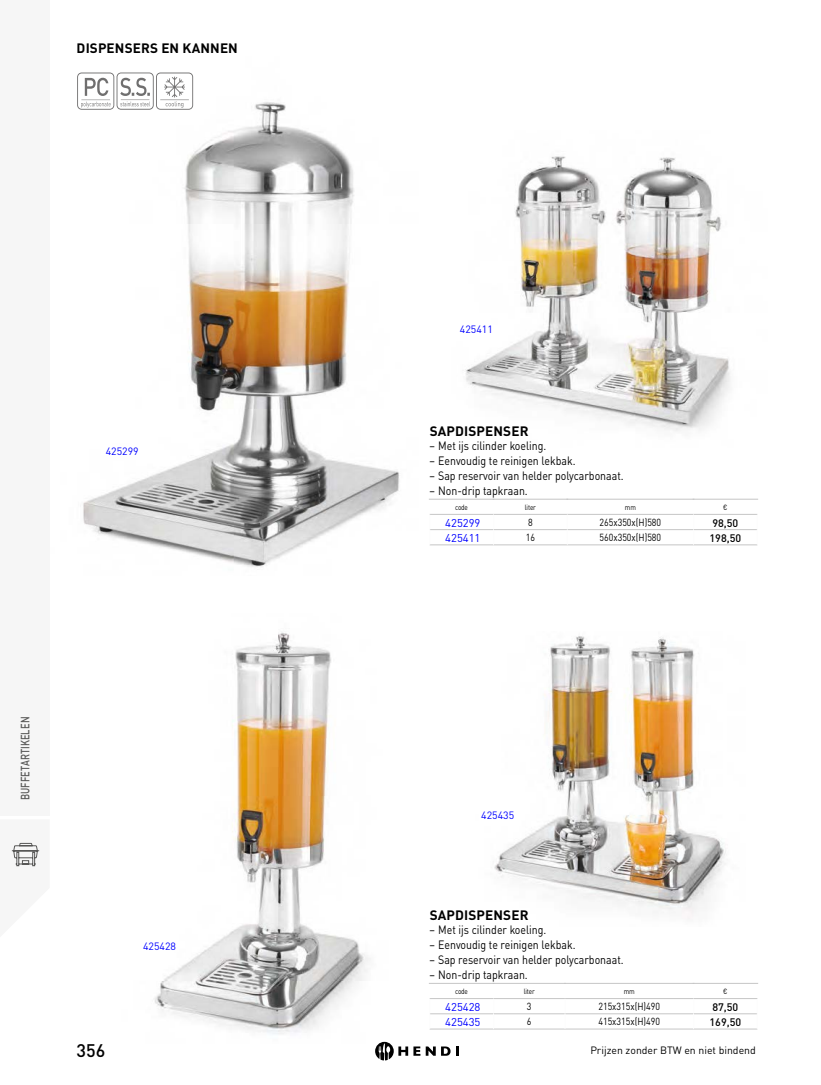
<style>
.page{position:relative;width:821px;height:1085px;background:#fff}
.page>*{position:absolute;margin:0;border:0;box-sizing:border-box;transform-origin:0 0}
.t1{font:55.5px "HENDI pictogram 2018";color:#706f6f}
.t2{font:500 18px "DIN Pro";color:#000}
.t3{font:700 13.5px "DIN Pro";letter-spacing:.01em;color:#000}
.t4{font:12px "DIN Pro";color:#000;scale:.88 1}
.t5{font:500 12px "DIN Pro";letter-spacing:.01em;color:#575756;scale:.77 1}
.t6{font:11.25px "DIN Pro";color:#00f}
.t7{font:500 10.8px "DIN Pro";color:#000}
.t8{font:10.5px "DIN Pro";color:#000}
.t9{font:10.5px "DIN Pro";color:#00f}
.t10{font:10.2px "DIN Pro";color:#000;scale:.87 1}
.t11{font:7.5px "DIN Pro";letter-spacing:-.025em;color:#000;scale:.85 1}
</style>
<div class="page">
<img style="left:154px;top:632px;width:216px;height:402px">
<img style="left:83px;top:102px;width:316px;height:465px">
<img style="left:465px;top:156px;width:265px;height:275px">
<img style="left:494px;top:636px;width:232px;height:283px">
<svg style="left:456px;top:1046px;width:2px;height:9px"></svg>
<svg style="left:426px;top:1046px;width:24px;height:9px"></svg>
<svg style="left:375px;top:1041px;width:45px;height:19px"></svg>
<div style="left:0;top:0;width:50px;height:815px;background:#f6f6f6"></div>
<svg style="left:11px;top:842px;width:29px;height:25px"></svg>
<hr style="left:429px;top:998px;width:64px;height:1px;background:#c6c6c6">
<hr style="left:493px;top:998px;width:72px;height:1px;background:#c6c6c6">
<hr style="left:565px;top:998px;width:128px;height:1px;background:#c6c6c6">
<hr style="left:693px;top:998px;width:64px;height:1px;background:#c6c6c6">
<hr style="left:430px;top:1013px;width:63px;height:1px;background:#c6c6c6">
<hr style="left:493px;top:1013px;width:72px;height:1px;background:#c6c6c6">
<hr style="left:565px;top:1013px;width:128px;height:1px;background:#c6c6c6">
<hr style="left:693px;top:1013px;width:64px;height:1px;background:#c6c6c6">
<hr style="left:429px;top:1028px;width:64px;height:1px;background:#c6c6c6">
<hr style="left:493px;top:1028px;width:72px;height:1px;background:#c6c6c6">
<hr style="left:565px;top:1028px;width:128px;height:1px;background:#c6c6c6">
<hr style="left:693px;top:1028px;width:64px;height:1px;background:#c6c6c6">
<hr style="left:429px;top:982px;width:65px;height:1px;background:#c6c6c6">
<hr style="left:492px;top:982px;width:74px;height:1px;background:#c6c6c6">
<hr style="left:564px;top:982px;width:130px;height:1px;background:#c6c6c6">
<hr style="left:692px;top:982px;width:66px;height:1px;background:#c6c6c6">
<hr style="left:429px;top:514px;width:64px;height:1px;background:#c6c6c6">
<hr style="left:493px;top:514px;width:74px;height:1px;background:#c6c6c6">
<hr style="left:567px;top:514px;width:126px;height:1px;background:#c6c6c6">
<hr style="left:693px;top:514px;width:64px;height:1px;background:#c6c6c6">
<hr style="left:430px;top:529px;width:63px;height:1px;background:#c6c6c6">
<hr style="left:493px;top:529px;width:74px;height:1px;background:#c6c6c6">
<hr style="left:567px;top:529px;width:126px;height:1px;background:#c6c6c6">
<hr style="left:693px;top:529px;width:64px;height:1px;background:#c6c6c6">
<hr style="left:429px;top:544px;width:64px;height:1px;background:#c6c6c6">
<hr style="left:493px;top:544px;width:74px;height:1px;background:#c6c6c6">
<hr style="left:567px;top:544px;width:126px;height:1px;background:#c6c6c6">
<hr style="left:693px;top:544px;width:64px;height:1px;background:#c6c6c6">
<hr style="left:429px;top:499px;width:65px;height:1px;background:#c6c6c6">
<hr style="left:492px;top:499px;width:76px;height:1px;background:#c6c6c6">
<hr style="left:566px;top:499px;width:128px;height:1px;background:#c6c6c6">
<hr style="left:692px;top:499px;width:66px;height:1px;background:#c6c6c6">
<p class="t3" style="left:77px;top:37px;width:163px">DISPENSERS EN KANNEN</p>
<h1 class="t1" style="left:77px;top:58px;width:120px">RIp</h1>
<p class="t9" style="left:106px;top:443px;width:34px">425299</p>
<p class="t5" style="left:16px;top:800px;width:110px;rotate:-90deg">BUFFETARTIKELEN</p>
<h2 class="t2" style="left:77px;top:1036px;width:30px">356</h2>
<p class="t9" style="left:143px;top:938px;width:34px">425428</p>
<p class="t9" style="left:460px;top:321px;width:34px">425411</p>
<p class="t3" style="left:430px;top:420px;width:100px">SAPDISPENSER</p>
<p class="t4" style="left:429px;top:436px;width:134px">– Met ijs cilinder koeling.</p>
<p class="t4" style="left:429px;top:451px;width:167px">– Eenvoudig te reinigen lekbak.</p>
<p class="t4" style="left:429px;top:466px;width:222px">– Sap reservoir van helder polycarbonaat.</p>
<p class="t4" style="left:429px;top:481px;width:113px">– Non-drip tapkraan.</p>
<p class="t11" style="left:455px;top:501px;width:17px">code</p>
<p class="t11" style="left:525px;top:501px;width:14px">liter</p>
<p class="t11" style="left:625px;top:501px;width:14px">mm</p>
<p class="t11" style="left:723px;top:501px;width:7px">€</p>
<p class="t6" style="left:445px;top:514px;width:37px">425299</p>
<p class="t10" style="left:528px;top:514px;width:7px">8</p>
<p class="t10" style="left:599px;top:514px;width:72px">265x350x(H)580</p>
<p class="t7" style="left:712px;top:514px;width:27px">98,50</p>
<p class="t6" style="left:445px;top:529px;width:37px">425411</p>
<p class="t10" style="left:526px;top:529px;width:12px">16</p>
<p class="t10" style="left:599px;top:529px;width:72px">560x350x(H)580</p>
<p class="t7" style="left:709px;top:529px;width:33px">198,50</p>
<p class="t9" style="left:481px;top:806px;width:34px">425435</p>
<p class="t3" style="left:430px;top:903px;width:100px">SAPDISPENSER</p>
<p class="t4" style="left:429px;top:920px;width:134px">– Met ijs cilinder koeling.</p>
<p class="t4" style="left:429px;top:935px;width:167px">– Eenvoudig te reinigen lekbak.</p>
<p class="t4" style="left:429px;top:950px;width:222px">– Sap reservoir van helder polycarbonaat.</p>
<p class="t4" style="left:429px;top:965px;width:113px">– Non-drip tapkraan.</p>
<p class="t11" style="left:455px;top:985px;width:17px">code</p>
<p class="t11" style="left:524px;top:985px;width:14px">liter</p>
<p class="t11" style="left:623px;top:985px;width:14px">mm</p>
<p class="t11" style="left:723px;top:985px;width:7px">€</p>
<p class="t6" style="left:445px;top:997px;width:37px">425428</p>
<p class="t10" style="left:527px;top:998px;width:7px">3</p>
<p class="t10" style="left:598px;top:998px;width:72px">215x315x(H)490</p>
<p class="t7" style="left:712px;top:997px;width:27px">87,50</p>
<p class="t6" style="left:445px;top:1013px;width:37px">425435</p>
<p class="t10" style="left:527px;top:1013px;width:7px">6</p>
<p class="t10" style="left:598px;top:1013px;width:72px">415x315x(H)490</p>
<p class="t7" style="left:709px;top:1013px;width:33px">169,50</p>
<p class="t8" style="left:590px;top:1041px;width:167px">Prijzen zonder BTW en niet bindend</p>
</div>
